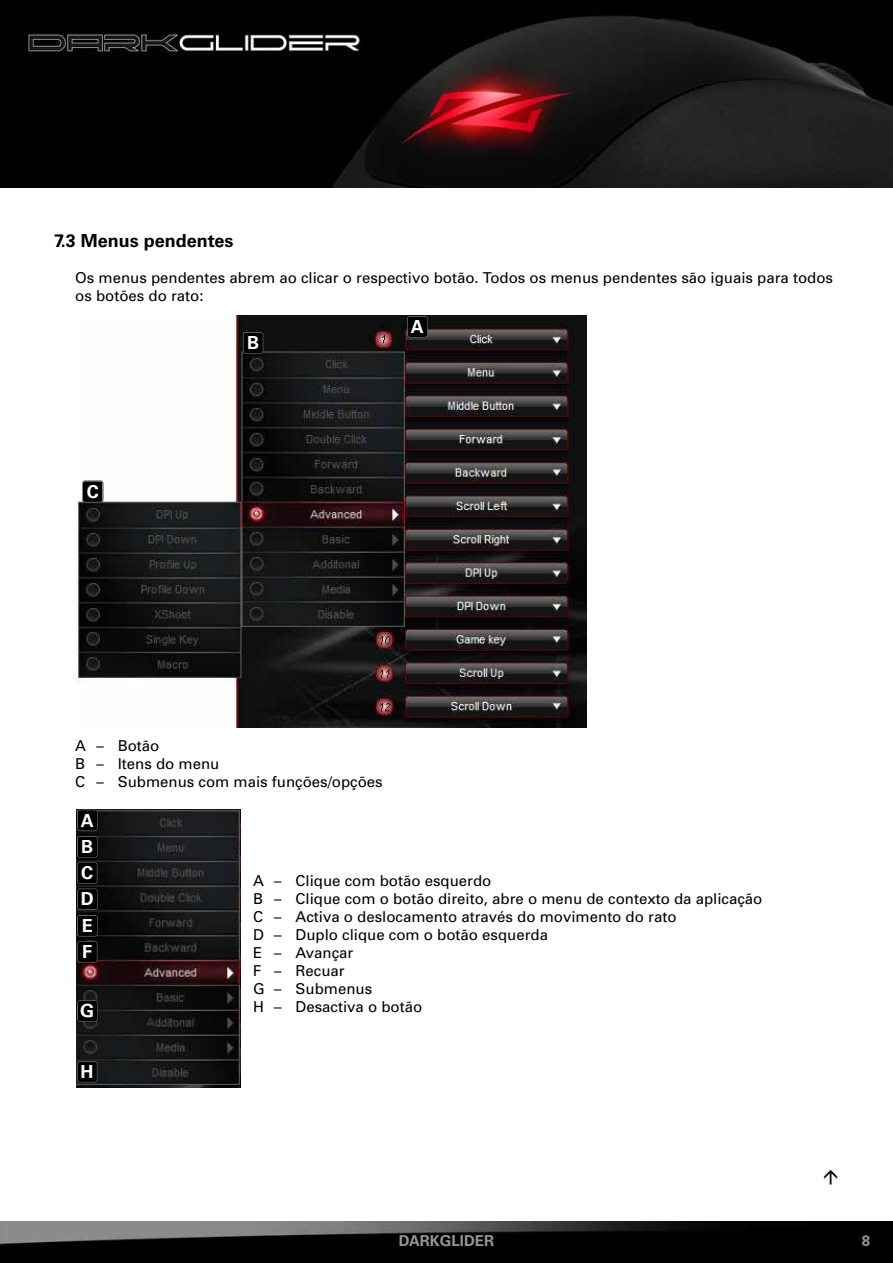
<style>
.page{position:relative;width:893px;height:1263px;background:#fff}
.page>*{position:absolute;margin:0;border:0;box-sizing:border-box;transform-origin:0 0}
.t1{font:700 18px "Univers";color:#000}
.t2{font:700 18px/26.2px "Univers";color:#fff;text-align:justify}
.t3{font:15px/18px "Univers";color:#000}
.t4{font:700 15px "Univers";color:#939598}
</style>
<div class="page">
<img style="left:0;top:1px;width:893px;height:187px">
<img style="left:0;top:1221px;width:893px;height:42px">
<img style="left:77px;top:316px;width:510px;height:411px">
<img style="left:77px;top:809px;width:164px;height:278px">
<svg style="left:407px;top:316px;width:21px;height:22px"></svg>
<svg style="left:242px;top:332px;width:22px;height:22px"></svg>
<svg style="left:82px;top:480px;width:21px;height:23px"></svg>
<svg style="left:77px;top:809px;width:21px;height:154px;background:#0c0c0c"></svg>
<svg style="left:77px;top:1000px;width:21px;height:22px"></svg>
<svg style="left:77px;top:1060px;width:21px;height:23px"></svg>
<p class="t1" style="left:54px;top:230px;width:181px">7.3 Menus pendentes</p>
<p class="t3" style="left:75px;top:269px;width:759px">Os menus pendentes abrem ao clicar o respectivo botão. Todos os menus pendentes são iguais para todos os botões do rato:</p>
<p class="t2" style="left:87px;top:478px;width:14px">C</p>
<p class="t2" style="left:247px;top:330px;width:14px">B</p>
<p class="t2" style="left:411px;top:313px;width:14px">A</p>
<p class="t3" style="left:75px;top:737px;width:309px">A – Botão<br>B – Itens do menu<br>C – Submenus com mais funções/opções</p>
<p class="t2" style="left:81px;top:807px;width:14px">A B C D E F</p>
<p class="t2" style="left:80px;top:998px;width:16px">G</p>
<p class="t2" style="left:81px;top:1058px;width:14px">H</p>
<p class="t3" style="left:253px;top:872px;width:511px">A – Clique com botão esquerdo<br>B – Clique com o botão direito, abre o menu de contexto da aplicação<br>C – Activa o deslocamento através do movimento do rato<br>D – Duplo clique com o botão esquerda<br>E – Avançar<br>F – Recuar<br>G – Submenus<br>H – Desactiva o botão</p>
<p class="t4" style="left:399px;top:1232px;width:97px">darkglider</p>
<p class="t4" style="left:862px;top:1232px;width:10px">8</p>
</div>
